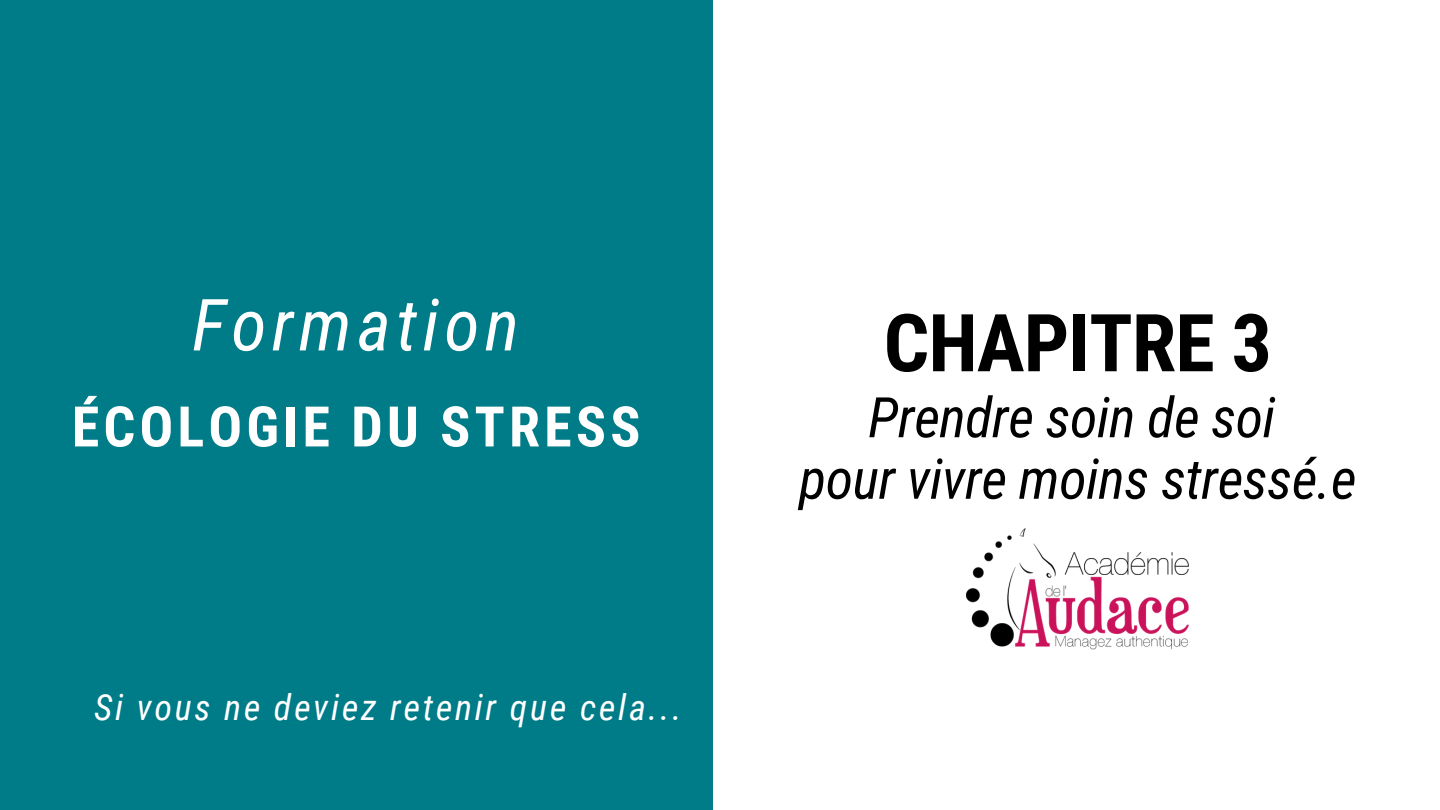
<style>
.page{position:relative;width:1440px;height:810px;background:#fff}
.page>*{position:absolute;margin:0;border:0;box-sizing:border-box;transform-origin:0 0}
.t1{font:700 80px "Roboto Condensed";letter-spacing:-.01em;color:#000}
.t2{font:italic 72px "Roboto Condensed";letter-spacing:.075em;color:#fff}
.t3{font:italic 56px "Roboto Condensed";letter-spacing:-.01em;color:#000}
.t4{font:700 56px "Roboto Condensed";letter-spacing:.075em;color:#fff}
.t5{font:italic 36px "Roboto Condensed";letter-spacing:.075em;color:#fff}
</style>
<div class="page">
<div style="left:0;top:0;width:712px;height:810px;background:#007c88"></div>
<img style="left:966px;top:529px;width:223px;height:121px">
<p class="t2" style="left:192px;top:284px;width:329px">Formation</p>
<p class="t4" style="left:72px;top:395px;width:570px">ÉCOLOGIE DU STRESS</p>
<p class="t5" style="left:94px;top:686px;width:589px">Si vous ne deviez retenir que cela...</p>
<p class="t1" style="left:884px;top:297px;width:390px">CHAPITRE 3</p>
<p class="t3" style="left:868px;top:385px;width:409px">Prendre soin de soi</p>
<p class="t3" style="left:799px;top:447px;width:559px">pour vivre moins stressé.e</p>
</div>
